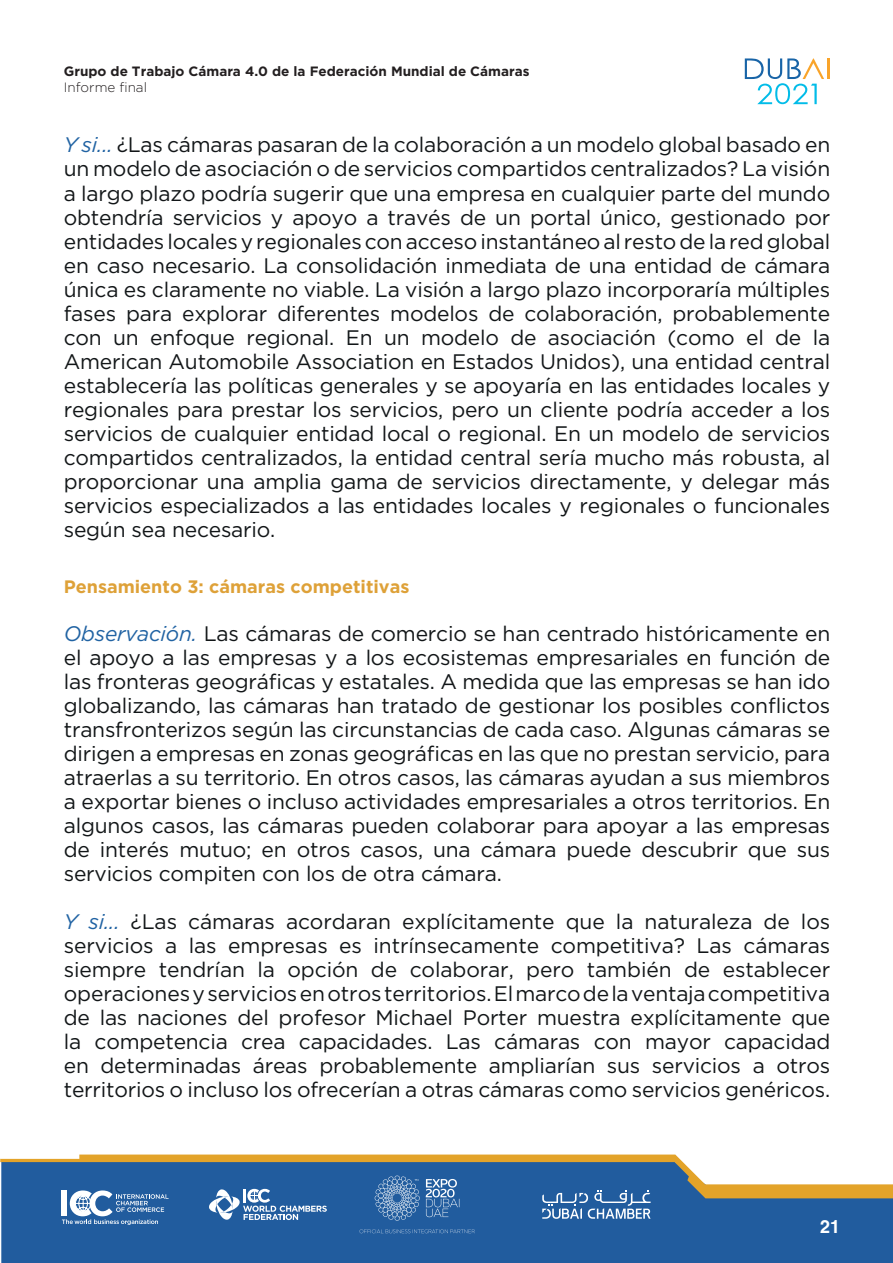
<style>
.page{position:relative;width:893px;height:1263px;background:#fff}
.page>*{position:absolute;margin:0;border:0;box-sizing:border-box;transform-origin:0 0}
.t1{font:21px/24px "Gotham Pro";letter-spacing:-.01em;color:#121618;text-align:justify}
.t2{font:700 18px "Gotham Pro";color:#dea138}
.t3{font:700 18px "Helvetica";color:#fff}
.t4{font:700 13.5px "Gotham Pro";color:#231f20}
.t5{font:300 13.5px "Gotham Pro";color:#231f20}
.s1{font-style:italic;color:#2163a3}
</style>
<div class="page">
<svg style="left:0;top:1154px;width:893px;height:109px;background:#49739f"></svg>
<hr style="left:827px;top:58px;width:2px;height:21px;background:#f9a42a">
<svg style="left:745px;top:58px;width:79px;height:46px"></svg>
<p class="t4" style="left:64px;top:63px;width:467px">Grupo de Trabajo Cámara 4.0 de la Federación Mundial de Cámaras</p>
<p class="t5" style="left:64px;top:80px;width:85px">Informe final</p>
<p class="t1" style="left:64px;top:133px;width:768px"><span class="s1">Y si...</span> ¿Las cámaras pasaran de la colaboración a un modelo global basado en un modelo de asociación o de servicios compartidos centralizados? La visión a largo plazo podría sugerir que una empresa en cualquier parte del mundo obtendría servicios y apoyo a través de un portal único, gestionado por entidades locales y regionales con acceso instantáneo al resto de la red global en caso necesario. La consolidación inmediata de una entidad de cámara única es claramente no viable. La visión a largo plazo incorporaría múltiples fases para explorar diferentes modelos de colaboración, probablemente con un enfoque regional. En un modelo de asociación (como el de la American Automobile Association en Estados Unidos), una entidad central establecería las políticas generales y se apoyaría en las entidades locales y regionales para prestar los servicios, pero un cliente podría acceder a los servicios de cualquier entidad local o regional. En un modelo de servicios compartidos centralizados, la entidad central sería mucho más robusta, al proporcionar una amplia gama de servicios directamente, y delegar más servicios especializados a las entidades locales y regionales o funcionales según sea necesario.</p>
<p class="t2" style="left:64px;top:576px;width:347px">Pensamiento 3: cámaras competitivas</p>
<p class="t1" style="left:64px;top:621px;width:768px"><span class="s1">Observación.</span> Las cámaras de comercio se han centrado históricamente en el apoyo a las empresas y a los ecosistemas empresariales en función de las fronteras geográficas y estatales. A medida que las empresas se han ido globalizando, las cámaras han tratado de gestionar los posibles conflictos transfronterizos según las circunstancias de cada caso. Algunas cámaras se dirigen a empresas en zonas geográficas en las que no prestan servicio, para atraerlas a su territorio. En otros casos, las cámaras ayudan a sus miembros a exportar bienes o incluso actividades empresariales a otros territorios. En algunos casos, las cámaras pueden colaborar para apoyar a las empresas de interés mutuo; en otros casos, una cámara puede descubrir que sus servicios compiten con los de otra cámara.</p>
<p class="t1" style="left:64px;top:909px;width:768px"><span class="s1">Y si...</span> ¿Las cámaras acordaran explícitamente que la naturaleza de los servicios a las empresas es intrínsecamente competitiva? Las cámaras siempre tendrían la opción de colaborar, pero también de establecer operaciones y servicios en otros territorios. El marco de la ventaja competitiva de las naciones del profesor Michael Porter muestra explícitamente que la competencia crea capacidades. Las cámaras con mayor capacidad en determinadas áreas probablemente ampliarían sus servicios a otros territorios o incluso los ofrecerían a otras cámaras como servicios genéricos.</p>
<p class="t3" style="left:820px;top:1215px;width:22px">21</p>
</div>
